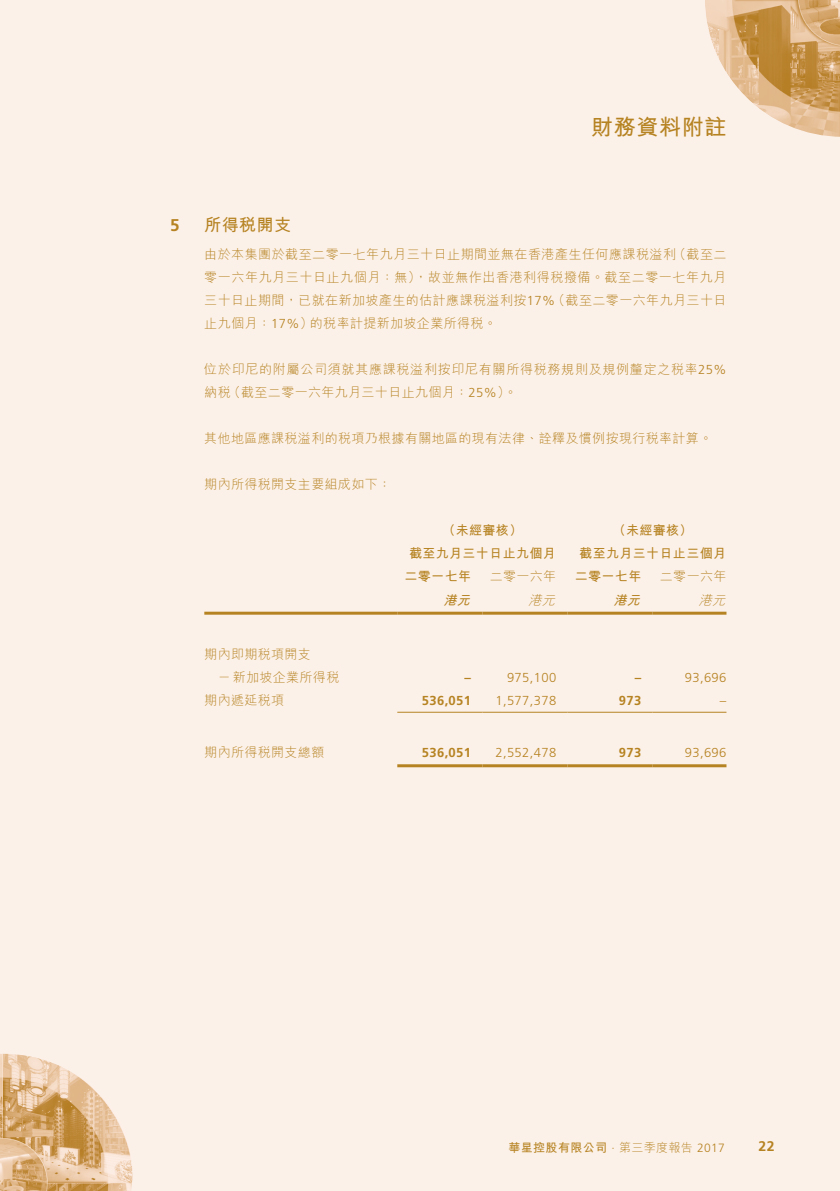
<style>
.page{position:relative;width:840px;height:1191px;background:#fff}
.page>*{position:absolute;margin:0;border:0;box-sizing:border-box;transform-origin:0 0}
.t1{font:700 22px "M Hei HK";letter-spacing:.03em;color:#b68322}
.t2{font:700 17px "M Hei HK";letter-spacing:.03em;color:#b68322}
.t3{font:700 17px "Frutiger LT Std";color:#b68322}
.t4{font:700 14px "Frutiger LT Std";color:#b68322}
.t5{font:300 13px/23px "M Hei HK";letter-spacing:.03em;color:#b68322;text-align:justify}
.t6{font:300 13px/23px "M Hei HK";letter-spacing:.055em;color:#b68322}
.t7{font:700 13px "M Hei HK";letter-spacing:.03em;color:#b68322}
.t8{font:300 13px "Frutiger LT Std";letter-spacing:.03em;color:#b68322}
.t9{font:700 13px "Frutiger LT Std";letter-spacing:.03em;color:#b68322}
.t10{font:italic 700 13px "M Hei HK";color:#b68322}
.t11{font:italic 300 13px "M Hei HK";color:#b68322}
.t12{font:700 12px "M Hei HK";letter-spacing:.03em;color:#b68322}
.s1{font-family:"Frutiger LT Std"}
.s2{font-family:"Frutiger LT Std";font-weight:300}
.s3{font-weight:300}
</style>
<div class="page">
<div style="left:0;top:0;width:839px;height:1191px;background:#fcf1e9"></div>
<img style="left:705px;top:0;width:134px;height:137px">
<img style="left:0;top:1053px;width:132px;height:138px">
<hr style="left:204px;top:611px;width:193px;height:3px;background:#b68322">
<hr style="left:397px;top:611px;width:85px;height:3px;background:#b68322">
<hr style="left:482px;top:611px;width:85px;height:3px;background:#b68322">
<hr style="left:567px;top:611px;width:85px;height:3px;background:#b68322">
<hr style="left:652px;top:611px;width:74px;height:3px;background:#b68322">
<hr style="left:397px;top:711px;width:85px;height:1px;background:#b68322">
<hr style="left:482px;top:711px;width:85px;height:1px;background:#b68322">
<hr style="left:567px;top:711px;width:85px;height:1px;background:#b68322">
<hr style="left:652px;top:711px;width:74px;height:1px;background:#b68322">
<hr style="left:397px;top:764px;width:85px;height:3px;background:#b68322">
<hr style="left:482px;top:764px;width:85px;height:3px;background:#b68322">
<hr style="left:567px;top:764px;width:85px;height:3px;background:#b68322">
<hr style="left:652px;top:764px;width:74px;height:3px;background:#b68322">
<h1 class="t1" style="left:591px;top:111px;width:137px">財務資料附註</h1>
<h2 class="t3" style="left:170px;top:215px;width:11px">5</h2>
<h2 class="t2" style="left:204px;top:212px;width:88px">所得稅開支</h2>
<p class="t5" style="left:204px;top:243px;width:523px">由於本集團於截至二零一七年九月三十日止期間並無在香港產生任何應課稅溢利（截至二零一六年九月三十日止九個月：無），故並無作出香港利得稅撥備。截至二零一七年九月三十日止期間，已就在新加坡產生的估計應課稅溢利按<span class="s1">17%</span>（截至二零一六年九月三十日止九個月：<span class="s1">17%</span>）的稅率計提新加坡企業所得稅。</p>
<p class="t6" style="left:204px;top:358px;width:523px">位於印尼的附屬公司須就其應課稅溢利按印尼有關所得稅務規則及規例釐定之稅率<span class="s1">25%</span>納稅（截至二零一六年九月三十日止九個月：<span class="s1">25%</span>）。</p>
<p class="t5" style="left:204px;top:426px;width:509px">其他地區應課稅溢利的稅項乃根據有關地區的現有法律、詮釋及慣例按現行稅率計算。</p>
<p class="t5" style="left:204px;top:472px;width:188px">期內所得稅開支主要組成如下：</p>
<p class="t7" style="left:442px;top:521px;width:81px">（未經審核）</p>
<p class="t7" style="left:612px;top:521px;width:81px">（未經審核）</p>
<p class="t7" style="left:409px;top:544px;width:148px">截至九月三十日止九個月</p>
<p class="t7" style="left:579px;top:544px;width:148px">截至九月三十日止三個月</p>
<p class="t7" style="left:404px;top:567px;width:68px">二零一七年</p>
<p class="t5" style="left:489px;top:564px;width:68px">二零一六年</p>
<p class="t7" style="left:574px;top:567px;width:68px">二零一七年</p>
<p class="t5" style="left:659px;top:564px;width:68px">二零一六年</p>
<p class="t10" style="left:443px;top:590px;width:32px">港元</p>
<p class="t11" style="left:528px;top:590px;width:32px">港元</p>
<p class="t10" style="left:613px;top:590px;width:32px">港元</p>
<p class="t11" style="left:698px;top:590px;width:32px">港元</p>
<p class="t5" style="left:217px;top:642px;width:123px;text-indent:-13px">期內即期稅項開支<br>－新加坡企業所得稅</p>
<p class="t9" style="left:464px;top:670px;width:8px">–</p>
<p class="t8" style="left:506px;top:670px;width:51px">975,100</p>
<p class="t9" style="left:634px;top:670px;width:8px">–</p>
<p class="t8" style="left:684px;top:670px;width:43px">93,696</p>
<p class="t5" style="left:204px;top:688px;width:81px">期內遞延稅項</p>
<p class="t9" style="left:421px;top:693px;width:51px">536,051</p>
<p class="t8" style="left:495px;top:693px;width:62px">1,577,378</p>
<p class="t9" style="left:618px;top:693px;width:24px">973</p>
<p class="t8" style="left:719px;top:693px;width:8px">–</p>
<p class="t5" style="left:204px;top:740px;width:121px">期內所得稅開支總額</p>
<p class="t9" style="left:421px;top:745px;width:51px">536,051</p>
<p class="t8" style="left:495px;top:745px;width:62px">2,552,478</p>
<p class="t9" style="left:618px;top:745px;width:24px">973</p>
<p class="t8" style="left:684px;top:745px;width:43px">93,696</p>
<p class="t12" style="left:508px;top:1138px;width:218px">華星控股有限公司 <span class="s2">·</span> <span class="s3">第三季度報告</span> <span class="s2">2017</span></p>
<p class="t4" style="left:758px;top:1138px;width:17px">22</p>
</div>
